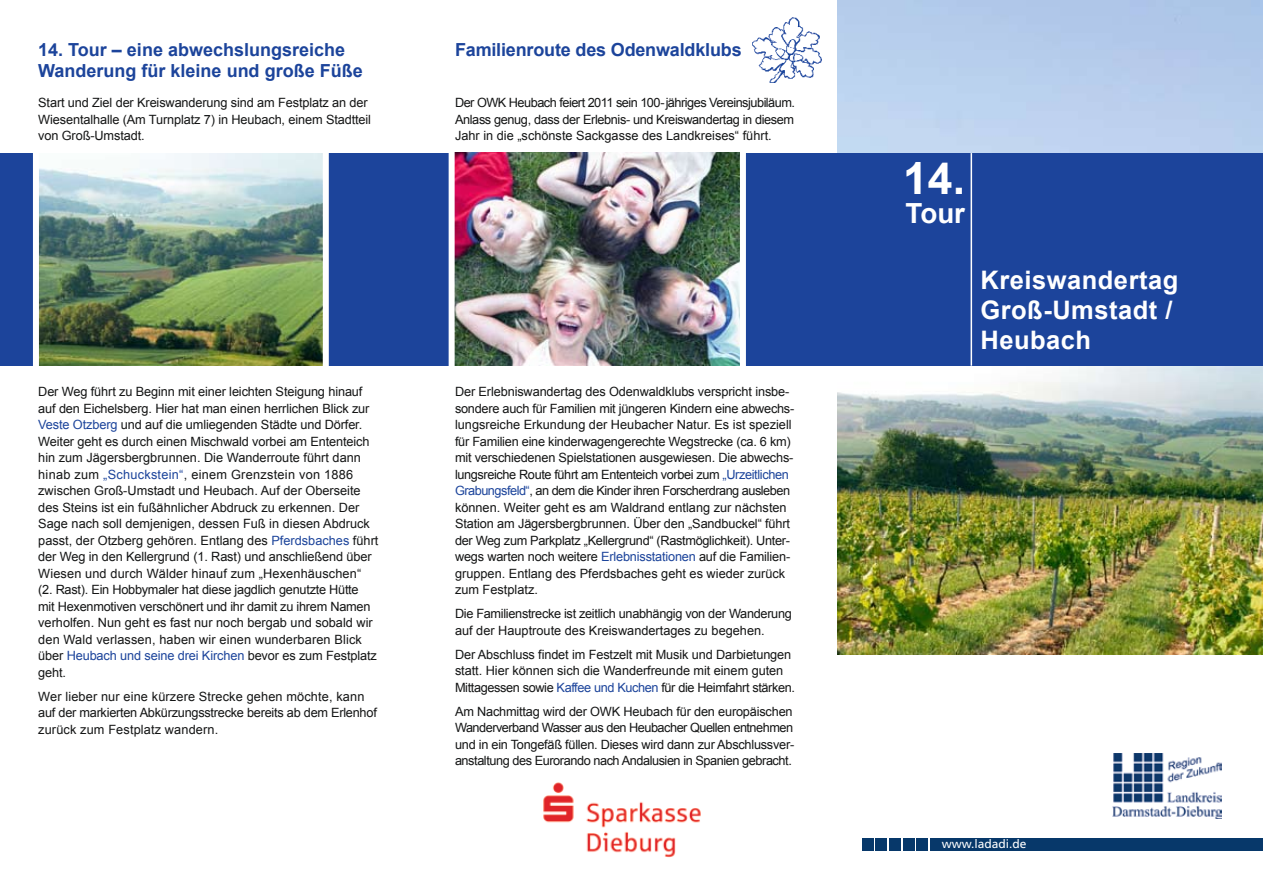
<style>
.page{position:relative;width:1263px;height:893px;background:#fff}
.page>*{position:absolute;margin:0;border:0;box-sizing:border-box;transform-origin:0 0}
.t1{font:700 44.55px "Arial";color:#fff}
.t2{font:700 27.75px "Arial";color:#fff}
.t3{font:700 25.5px/30px "Arial";letter-spacing:.02em;color:#fff}
.t4{font:700 18px/21px "Arial";color:#1c449b}
.t5{font:12.75px/16.5px "Arial";letter-spacing:-.01em;color:#141515}
.t6{font:12.75px/16.5px "Arial";letter-spacing:-.035em;color:#141515}
.t7{font:12.75px/16.5px "Arial";letter-spacing:.01em;color:#141515}
.t8{font:12px "Frutiger";color:#fff}
.s1{color:#1c449b}
</style>
<div class="page">
<img style="left:838px;top:366px;width:425px;height:289px">
<div style="left:0;top:153px;width:1263px;height:213px;background:#1c449b"></div>
<div style="left:930px;top:838px;width:333px;height:12px;background:#07386a"></div>
<div style="left:875px;top:838px;width:12px;height:12px;background:#07386a"></div>
<div style="left:862px;top:838px;width:12px;height:12px;background:#07386a"></div>
<div style="left:889px;top:838px;width:12px;height:12px;background:#07386a"></div>
<div style="left:903px;top:838px;width:11px;height:12px;background:#07386a"></div>
<div style="left:916px;top:838px;width:12px;height:12px;background:#07386a"></div>
<img style="left:1113px;top:753px;width:108px;height:66px">
<hr style="left:970px;top:153px;width:2px;height:213px;background:#fff">
<img style="left:543px;top:782px;width:158px;height:76px">
<img style="left:39px;top:153px;width:284px;height:213px">
<img style="left:455px;top:153px;width:285px;height:213px">
<div style="left:323px;top:149px;width:6px;height:223px;background:#fff"></div>
<div style="left:33px;top:151px;width:6px;height:221px;background:#fff"></div>
<div style="left:449px;top:151px;width:6px;height:221px;background:#fff"></div>
<div style="left:740px;top:150px;width:6px;height:219px;background:#fff"></div>
<img style="left:752px;top:17px;width:69px;height:66px">
<h3 class="t4" style="left:38px;top:39px;width:326px">14. Tour – eine abwechslungsreiche<br>Wanderung für kleine und große Füße</h3>
<h3 class="t4" style="left:455px;top:39px;width:288px">Familienroute des Odenwaldklubs</h3>
<p class="t5" style="left:38px;top:94px;width:334px">Start und Ziel der Kreiswanderung sind am Festplatz an der<br>Wiesentalhalle (Am Turnplatz 7) in Heubach, einem Stadtteil von Groß-Umstadt.</p>
<p class="t5" style="left:455px;top:94px;width:342px;text-align:justify">Der OWK Heubach feiert 2011 sein 100-jähriges Vereinsjubiläum.<br>Anlass genug, dass der Erlebnis- und Kreiswandertag in diesem Jahr in die „schönste Sackgasse des Landkreises“ führt.</p>
<p class="t5" style="left:38px;top:383px;width:342px">Der Weg führt zu Beginn mit einer leichten Steigung hinauf auf den Eichelsberg. Hier hat man einen herrlichen Blick zur <span class="s1">Veste Otzberg</span> und auf die umliegenden Städte und Dörfer.<br>Weiter geht es durch einen Mischwald vorbei am Ententeich hin zum Jägersbergbrunnen. Die Wanderroute führt dann hinab zum <span class="s1">„Schuckstein“</span>, einem Grenzstein von 1886 zwischen Groß-Umstadt und Heubach. Auf der Oberseite des Steins ist ein fußähnlicher Abdruck zu erkennen. Der Sage nach soll demjenigen, dessen Fuß in diesen Abdruck passt, der Otzberg gehören. Entlang des <span class="s1">Pferdsbaches</span> führt der Weg in den Kellergrund (1. Rast) und anschließend über Wiesen und durch Wälder hinauf zum „Hexenhäuschen“ (2. Rast). Ein Hobbymaler hat diese jagdlich genutzte Hütte<br>mit Hexenmotiven verschönert und ihr damit zu ihrem Namen verholfen. Nun geht es fast nur noch bergab und sobald wir den Wald verlassen, haben wir einen wunderbaren Blick über <span class="s1">Heubach und seine drei Kirchen</span> bevor es zum Festplatz geht.</p>
<p class="t7" style="left:38px;top:688px;width:340px">Wer lieber nur eine kürzere Strecke gehen möchte, kann auf der markierten Abkürzungsstrecke bereits ab dem Erlenhof zurück zum Festplatz wandern.</p>
<p class="t5" style="left:455px;top:383px;width:341px">Der Erlebniswandertag des Odenwaldklubs verspricht insbe&shy;sondere auch für Familien mit jüngeren Kindern eine abwechs&shy;lungsreiche Erkundung der Heubacher Natur. Es ist speziell für Familien eine kinderwagengerechte Wegstrecke (ca. 6 km) mit verschiedenen Spielstationen ausgewiesen. Die abwechs&shy;lungsreiche Route führt am Ententeich vorbei zum <span class="s1">„Urzeitlichen Grabungsfeld“</span>, an dem die Kinder ihren Forscherdrang ausleben können. Weiter geht es am Waldrand entlang zur nächsten Station am Jägersbergbrunnen. Über den „Sandbuckel“ führt der Weg zum Parkplatz „Kellergrund“ (Rastmöglichkeit). Unter&shy;wegs warten noch weitere <span class="s1">Erlebnisstationen</span> auf die Familien&shy;gruppen. Entlang des Pferdsbaches geht es wieder zurück zum Festplatz.</p>
<p class="t5" style="left:455px;top:605px;width:338px">Die Familienstrecke ist zeitlich unabhängig von der Wanderung auf der Hauptroute des Kreiswandertages zu begehen.</p>
<p class="t5" style="left:455px;top:646px;width:341px">Der Abschluss findet im Festzelt mit Musik und Darbietungen statt. Hier können sich die Wanderfreunde mit einem guten<br>Mittagessen sowie <span class="s1">Kaffee und Kuchen</span> für die Heimfahrt stärken.</p>
<p class="t6" style="left:455px;top:703px;width:341px">Am Nachmittag wird der OWK Heubach für den europäischen Wanderverband Wasser aus den Heubacher Quellen entnehmen und in ein Tongefäß füllen. Dieses wird dann zur Abschlussver&shy;anstaltung des Eurorando nach Andalusien in Spanien gebracht.</p>
<h1 class="t1" style="left:903px;top:154px;width:63px">14.</h1>
<h2 class="t2" style="left:905px;top:198px;width:61px">Tour</h2>
<h3 class="t3" style="left:980px;top:265px;width:199px">Kreiswandertag<br>Groß-Umstadt /<br>Heubach</h3>
<p class="t8" style="left:942px;top:837px;width:86px">www.ladadi.de</p>
</div>
